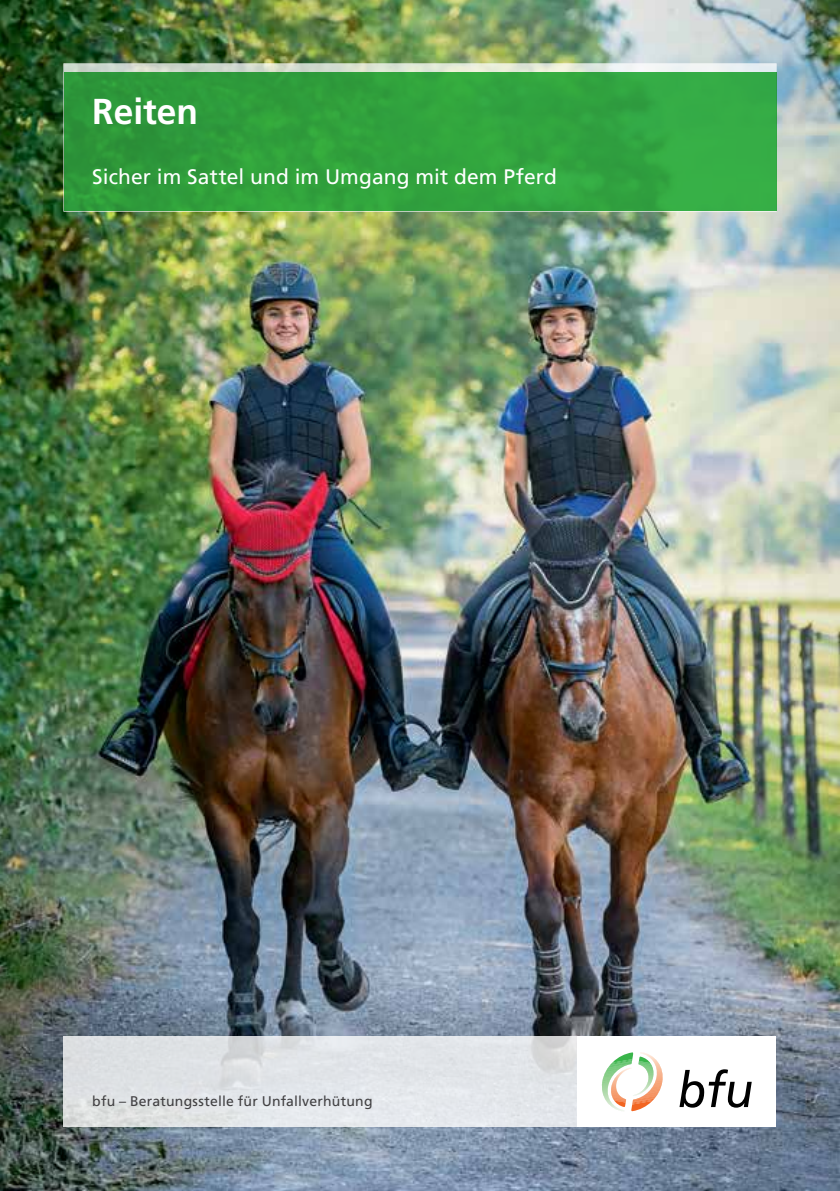
<style>
.page{position:relative;width:840px;height:1191px;background:#fff}
.page>*{position:absolute;margin:0;border:0;box-sizing:border-box;transform-origin:0 0}
.t1{font:700 36px "Frutiger LT Com";color:#fff}
.t2{font:21px "Frutiger LT Com";letter-spacing:.005em;color:#fff}
.t3{font:14px "Frutiger LT Com";letter-spacing:.015em;color:#414042}
</style>
<div class="page">
<img style="left:0;top:0;width:839px;height:1191px">
<svg style="left:64px;top:64px;width:711px;height:8px;background:#dde4d9"></svg>
<div style="left:64px;top:72px;width:711px;height:139px;background:linear-gradient(to right,#2d9738,#35ad45)"></div>
<svg style="left:64px;top:1036px;width:513px;height:91px;background:#e0e3e7"></svg>
<div style="left:577px;top:1036px;width:198px;height:91px;background:#fff"></div>
<svg style="left:679px;top:1069px;width:72px;height:38px"></svg>
<svg style="left:602px;top:1052px;width:61px;height:59px"></svg>
<h1 class="t1" style="left:92px;top:91px;width:107px">Reiten</h1>
<h2 class="t2" style="left:92px;top:165px;width:466px">Sicher im Sattel und im Umgang mit dem Pferd</h2>
<p class="t3" style="left:92px;top:1092px;width:282px">bfu – Beratungsstelle für Unfallverhütung</p>
</div>
